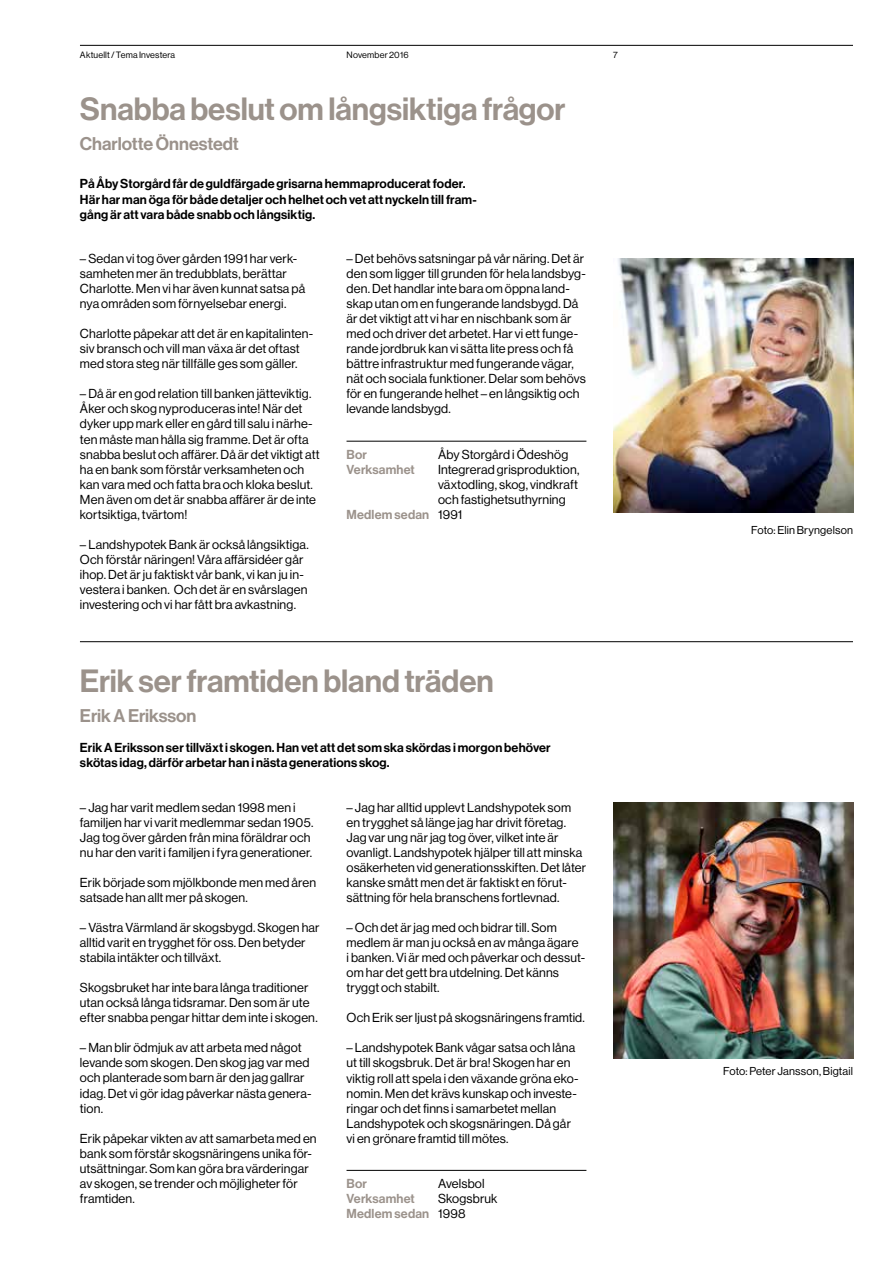
<style>
.page{position:relative;width:893px;height:1263px;background:#fff}
.page>*{position:absolute;margin:0;border:0;box-sizing:border-box;transform-origin:0 0}
.t1{font:31.5px "N Haas Grotesk DS Pro 65 Md";color:#9b928b}
.t2{font:18px "N Haas Grotesk DS Pro 65 Md";color:#9b928b}
.t3{font:12.75px/15px "N Haas Grotesk DS Pro 55 Rg";letter-spacing:.01em;color:#000}
.t4{font:12.75px/15.8px "N Haas Grotesk DS Pro 65 Md";letter-spacing:.015em;color:#000}
.t5{font:12.75px "N Haas Grotesk DS Pro 65 Md";letter-spacing:.015em;color:#9b928b}
.t6{font:11.25px "N Haas Grotesk DS Pro 55 Rg";letter-spacing:.015em;color:#000}
.t7{font:9px "N Haas Grotesk DS Pro 55 Rg";letter-spacing:.02em;color:#000}
.s1{font-family:"N Haas Grotesk DS Pro 55 Rg";color:#000}
</style>
<div class="page">
<img style="left:613px;top:258px;width:240px;height:255px">
<img style="left:613px;top:803px;width:241px;height:255px">
<hr style="left:347px;top:441px;width:239px;height:1px;background:#000">
<hr style="left:347px;top:1170px;width:239px;height:1px;background:#000">
<hr style="left:80px;top:45px;width:773px;height:1px;background:#000">
<hr style="left:80px;top:641px;width:773px;height:1px;background:#000">
<p class="t7" style="left:80px;top:50px;width:97px">Aktuellt / Tema Investera</p>
<p class="t7" style="left:347px;top:50px;width:64px">November 2016</p>
<p class="t7" style="left:613px;top:50px;width:6px">7</p>
<h1 class="t1" style="left:80px;top:91px;width:487px">Snabba beslut om långsiktiga frågor</h1>
<h2 class="t2" style="left:80px;top:134px;width:160px">Charlotte Önnestedt</h2>
<p class="t4" style="left:80px;top:176px;width:398px">På Åby Storgård får de guldfärgade grisarna hemmaproducerat foder.<br>Här har man öga för både detaljer och helhet och vet att nyckeln till fram&shy;gång är att vara både snabb och långsiktig.</p>
<p class="t3" style="left:80px;top:251px;width:227px">– Sedan vi tog över gården 1991 har verk&shy;samheten mer än tredubblats, berättar Charlotte. Men vi har även kunnat satsa på nya områden som förnyelsebar energi.</p>
<p class="t3" style="left:80px;top:326px;width:235px">Charlotte påpekar att det är en kapitalinten&shy;siv bransch och vill man växa är det oftast med stora steg när tillfälle ges som gäller.</p>
<p class="t3" style="left:80px;top:386px;width:241px">– Då är en god relation till banken jätteviktig.<br>Åker och skog nyproduceras inte! När det dyker upp mark eller en gård till salu i närhe&shy;ten måste man hålla sig framme. Det är ofta snabba beslut och affärer. Då är det viktigt att ha en bank som förstår verksamheten och kan vara med och fatta bra och kloka beslut.<br>Men även om det är snabba affärer är de inte kortsiktiga, tvärtom!</p>
<p class="t3" style="left:80px;top:537px;width:230px">– Landshypotek Bank är också långsiktiga.<br>Och förstår näringen! Våra affärsidéer går ihop. Det är ju faktiskt vår bank, vi kan ju in&shy;vestera i banken. Och det är en svårslagen investering och vi har fått bra avkastning.</p>
<p class="t3" style="left:347px;top:251px;width:241px">– Det behövs satsningar på vår näring. Det är den som ligger till grunden för hela landsbyg&shy;den. Det handlar inte bara om öppna land&shy;skap utan om en fungerande landsbygd. Då är det viktigt att vi har en nischbank som är med och driver det arbetet. Har vi ett funge&shy;rande jordbruk kan vi sätta lite press och få bättre infrastruktur med fungerande vägar, nät och sociala funktioner. Delar som behövs för en fungerande helhet – en långsiktig och levande landsbygd.</p>
<p class="t5" style="left:347px;top:447px;width:22px">Bor</p>
<p class="t3" style="left:438px;top:447px;width:132px">Åby Storgård i Ödeshög</p>
<p class="t5" style="left:347px;top:462px;width:70px">Verksamhet</p>
<p class="t3" style="left:438px;top:462px;width:143px;text-align:justify">Integrerad grisproduktion, växtodling, skog, vindkraft och fastighetsuthyrning</p>
<p class="t5" style="left:347px;top:507px;width:117px">Medlem sedan <span class="s1">1991</span></p>
<h1 class="t1" style="left:80px;top:662px;width:415px">Erik ser framtiden bland träden</h1>
<h2 class="t2" style="left:80px;top:705px;width:118px">Erik A Eriksson</h2>
<p class="t4" style="left:80px;top:740px;width:472px">Erik A Eriksson ser tillväxt i skogen. Han vet att det som ska skördas i morgon behöver skötas idag, därför arbetar han i nästa generations skog.</p>
<p class="t3" style="left:80px;top:800px;width:235px">– Jag har varit medlem sedan 1998 men i familjen har vi varit medlemmar sedan 1905.<br>Jag tog över gården från mina föräldrar och nu har den varit i familjen i fyra generationer.</p>
<p class="t3" style="left:80px;top:875px;width:238px">Erik började som mjölkbonde men med åren satsade han allt mer på skogen.</p>
<p class="t3" style="left:80px;top:920px;width:241px">– Västra Värmland är skogsbygd. Skogen har alltid varit en trygghet för oss. Den betyder stabila intäkter och tillväxt.</p>
<p class="t3" style="left:80px;top:980px;width:239px">Skogsbruket har inte bara långa traditioner utan också långa tidsramar. Den som är ute efter snabba pengar hittar dem inte i skogen.</p>
<p class="t3" style="left:80px;top:1040px;width:233px">– Man blir ödmjuk av att arbeta med något levande som skogen. Den skog jag var med och planterade som barn är den jag gallrar idag. Det vi gör idag påverkar nästa genera&shy;tion.</p>
<p class="t3" style="left:80px;top:1131px;width:238px">Erik påpekar vikten av att samarbeta med en bank som förstår skogsnäringens unika för&shy;utsättningar. Som kan göra bra värderingar av skogen, se trender och möjligheter för framtiden.</p>
<p class="t3" style="left:347px;top:800px;width:241px">– Jag har alltid upplevt Landshypotek som en trygghet så länge jag har drivit företag.<br>Jag var ung när jag tog över, vilket inte är ovanligt. Landshypotek hjälper till att minska osäkerheten vid generationsskiften. Det låter kanske smått men det är faktiskt en förut&shy;sättning för hela branschens fortlevnad.</p>
<p class="t3" style="left:347px;top:920px;width:240px">– Och det är jag med och bidrar till. Som medlem är man ju också en av många ägare<br>i banken. Vi är med och påverkar och dessut&shy;om har det gett bra utdelning. Det känns tryggt och stabilt.</p>
<p class="t3" style="left:347px;top:1010px;width:240px">Och Erik ser ljust på skogsnäringens framtid.</p>
<p class="t3" style="left:347px;top:1040px;width:233px">– Landshypotek Bank vågar satsa och låna ut till skogsbruk. Det är bra! Skogen har en viktig roll att spela i den växande gröna eko&shy;nomin. Men det krävs kunskap och investe&shy;ringar och det finns i samarbetet mellan Landshypotek och skogsnäringen. Då går vi en grönare framtid till mötes.</p>
<p class="t5" style="left:347px;top:1176px;width:22px">Bor</p>
<p class="t3" style="left:438px;top:1176px;width:48px">Avelsbol</p>
<p class="t5" style="left:347px;top:1191px;width:70px">Verksamhet</p>
<p class="t3" style="left:438px;top:1191px;width:61px">Skogsbruk</p>
<p class="t5" style="left:347px;top:1206px;width:120px">Medlem sedan <span class="s1">1998</span></p>
<p class="t6" style="left:751px;top:523px;width:103px">Foto: Elin Bryngelson</p>
<p class="t6" style="left:723px;top:1065px;width:131px">Foto: Peter Jansson, Bigtail</p>
</div>
